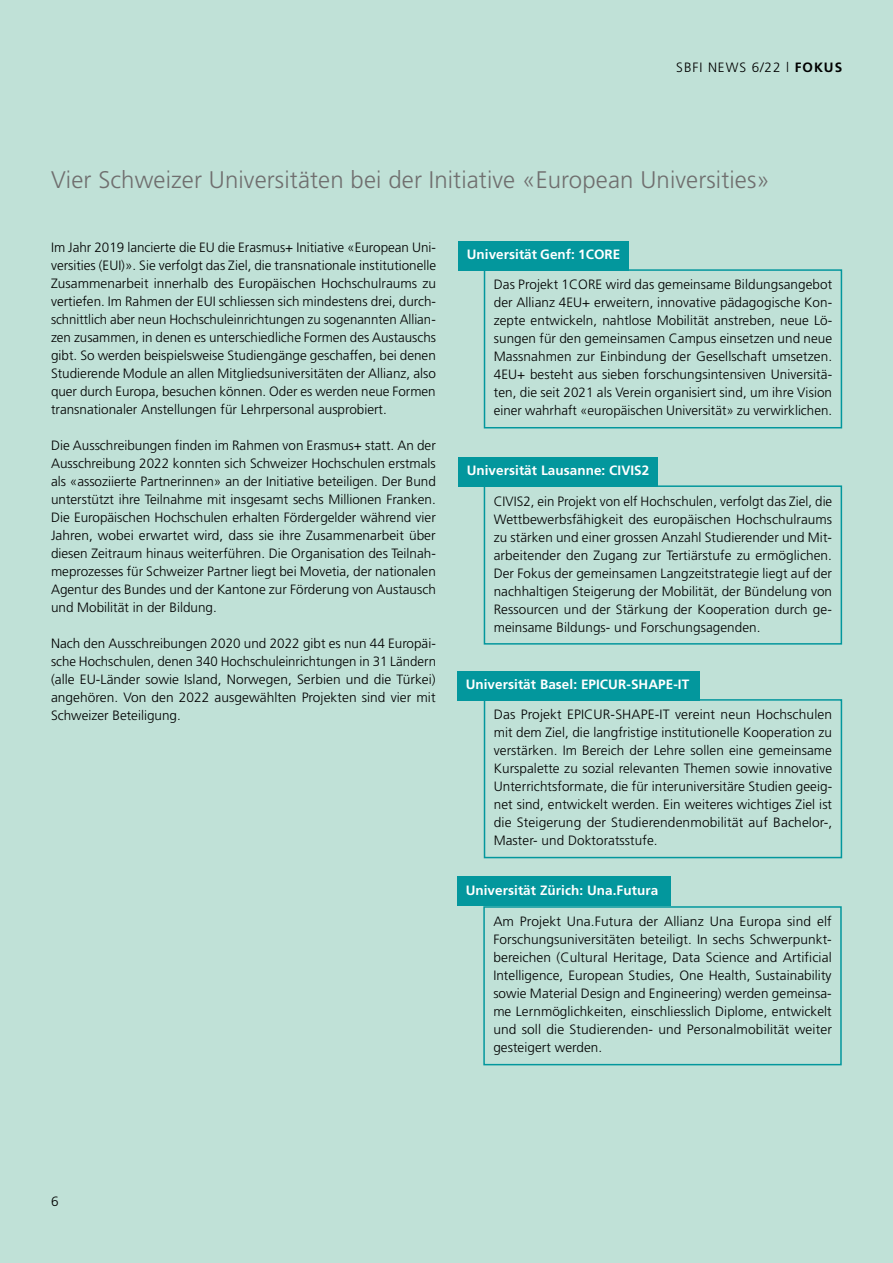
<style>
.page{position:relative;width:893px;height:1263px;background:#c0e1d7}
.page>*{position:absolute;margin:0;border:0;box-sizing:border-box;transform-origin:0 0}
.t1{font:300 24px "Frutiger LT Std";letter-spacing:.005em;color:#706f6f}
.t2{font:300 13.5px/18px "Frutiger LT Std";letter-spacing:.005em;color:#000;text-align:justify}
.t3{font:700 13.5px "Frutiger LT Std";letter-spacing:.005em;color:#fff}
.t4{font:300 13.5px "Frutiger LT Std";letter-spacing:.07em;color:#000}
.s1{font-weight:700}
</style>
<div class="page">
<div style="left:457px;top:876px;width:214px;height:30px;background:#03979d"></div>
<div style="left:483px;top:906px;width:359px;height:159px;border:2px solid #03979d"></div>
<div style="left:458px;top:241px;width:171px;height:29px;background:#03979d"></div>
<div style="left:484px;top:269px;width:358px;height:159px;border:2px solid #03979d"></div>
<div style="left:458px;top:457px;width:200px;height:29px;background:#03979d"></div>
<div style="left:484px;top:485px;width:358px;height:160px;border:2px solid #03979d"></div>
<div style="left:457px;top:671px;width:242px;height:30px;background:#03979d"></div>
<div style="left:484px;top:699px;width:358px;height:159px;border:2px solid #03979d"></div>
<p class="t4" style="left:676px;top:60px;width:167px">SBFI NEWS 6/22 l <span class="s1">FOKUS</span></p>
<h2 class="t1" style="left:51px;top:166px;width:720px">Vier Schweizer Universitäten bei der Initiative «European Universities»</h2>
<p class="t2" style="left:51px;top:239px;width:387px">Im Jahr 2019 lancierte die EU die Erasmus+ Initiative «European Uni&shy;versities (EUI)». Sie verfolgt das Ziel, die transnationale institutionelle Zusammenarbeit innerhalb des Europäischen Hochschulraums zu vertiefen. Im Rahmen der EUI schliessen sich mindestens drei, durch&shy;schnittlich aber neun Hochschuleinrichtungen zu sogenannten Allian&shy;zen zusammen, in denen es unterschiedliche Formen des Austauschs gibt. So werden beispielsweise Studiengänge geschaffen, bei denen Studierende Module an allen Mitgliedsuniversitäten der Allianz, also quer durch Europa, besuchen können. Oder es werden neue Formen transnationaler Anstellungen für Lehrpersonal ausprobiert.</p>
<p class="t2" style="left:51px;top:437px;width:386px">Die Ausschreibungen finden im Rahmen von Erasmus+ statt. An der Ausschreibung 2022 konnten sich Schweizer Hochschulen erstmals als «assoziierte Partnerinnen» an der Initiative beteiligen. Der Bund unterstützt ihre Teilnahme mit insgesamt sechs Millionen Franken.<br>Die Europäischen Hochschulen erhalten Fördergelder während vier Jahren, wobei erwartet wird, dass sie ihre Zusammenarbeit über diesen Zeitraum hinaus weiterführen. Die Organisation des Teilnah&shy;meprozesses für Schweizer Partner liegt bei Movetia, der nationalen Agentur des Bundes und der Kantone zur Förderung von Austausch und Mobilität in der Bildung.</p>
<p class="t2" style="left:51px;top:635px;width:387px">Nach den Ausschreibungen 2020 und 2022 gibt es nun 44 Europäi&shy;sche Hochschulen, denen 340 Hochschuleinrichtungen in 31 Ländern (alle EU-Länder sowie Island, Norwegen, Serbien und die Türkei) angehören. Von den 2022 ausgewählten Projekten sind vier mit Schweizer Beteiligung.</p>
<p class="t3" style="left:467px;top:247px;width:155px">Universität Genf: 1CORE</p>
<p class="t2" style="left:494px;top:276px;width:340px">Das Projekt 1CORE wird das gemeinsame Bildungsangebot der Allianz 4EU+ erweitern, innovative pädagogische Kon&shy;zepte entwickeln, nahtlose Mobilität anstreben, neue Lö&shy;sungen für den gemeinsamen Campus einsetzen und neue Massnahmen zur Einbindung der Gesellschaft umsetzen.<br>4EU+ besteht aus sieben forschungsintensiven Universitä&shy;ten, die seit 2021 als Verein organisiert sind, um ihre Vision einer wahrhaft «europäischen Universität» zu verwirklichen.</p>
<p class="t3" style="left:467px;top:463px;width:184px">Universität Lausanne: CIVIS2</p>
<p class="t2" style="left:494px;top:492px;width:340px">CIVIS2, ein Projekt von elf Hochschulen, verfolgt das Ziel, die Wettbewerbsfähigkeit des europäischen Hochschulraums zu stärken und einer grossen Anzahl Studierender und Mit&shy;arbeitender den Zugang zur Tertiärstufe zu ermöglichen.<br>Der Fokus der gemeinsamen Langzeitstrategie liegt auf der nachhaltigen Steigerung der Mobilität, der Bündelung von Ressourcen und der Stärkung der Kooperation durch ge&shy;meinsame Bildungs- und Forschungsagenden.</p>
<p class="t3" style="left:466px;top:677px;width:225px">Universität Basel: EPICUR-SHAPE-IT</p>
<p class="t2" style="left:494px;top:706px;width:340px">Das Projekt EPICUR-SHAPE-IT vereint neun Hochschulen mit dem Ziel, die langfristige institutionelle Kooperation zu verstärken. Im Bereich der Lehre sollen eine gemeinsame Kurspalette zu sozial relevanten Themen sowie innovative Unterrichtsformate, die für interuniversitäre Studien geeig&shy;net sind, entwickelt werden. Ein weiteres wichtiges Ziel ist die Steigerung der Studierendenmobilität auf Bachelor-, Master- und Doktoratsstufe.</p>
<p class="t3" style="left:466px;top:882px;width:194px">Universität Zürich: Una.Futura</p>
<p class="t2" style="left:493px;top:913px;width:340px">Am Projekt Una.Futura der Allianz Una Europa sind elf Forschungsuniversitäten beteiligt. In sechs Schwerpunkt&shy;bereichen (Cultural Heritage, Data Science and Artificial Intelligence, European Studies, One Health, Sustainability sowie Material Design and Engineering) werden gemeinsa&shy;me Lernmöglichkeiten, einschliesslich Diplome, entwickelt und soll die Studierenden- und Personalmobilität weiter gesteigert werden.</p>
<p class="t2" style="left:51px;top:1193px;width:9px">6</p>
</div>
